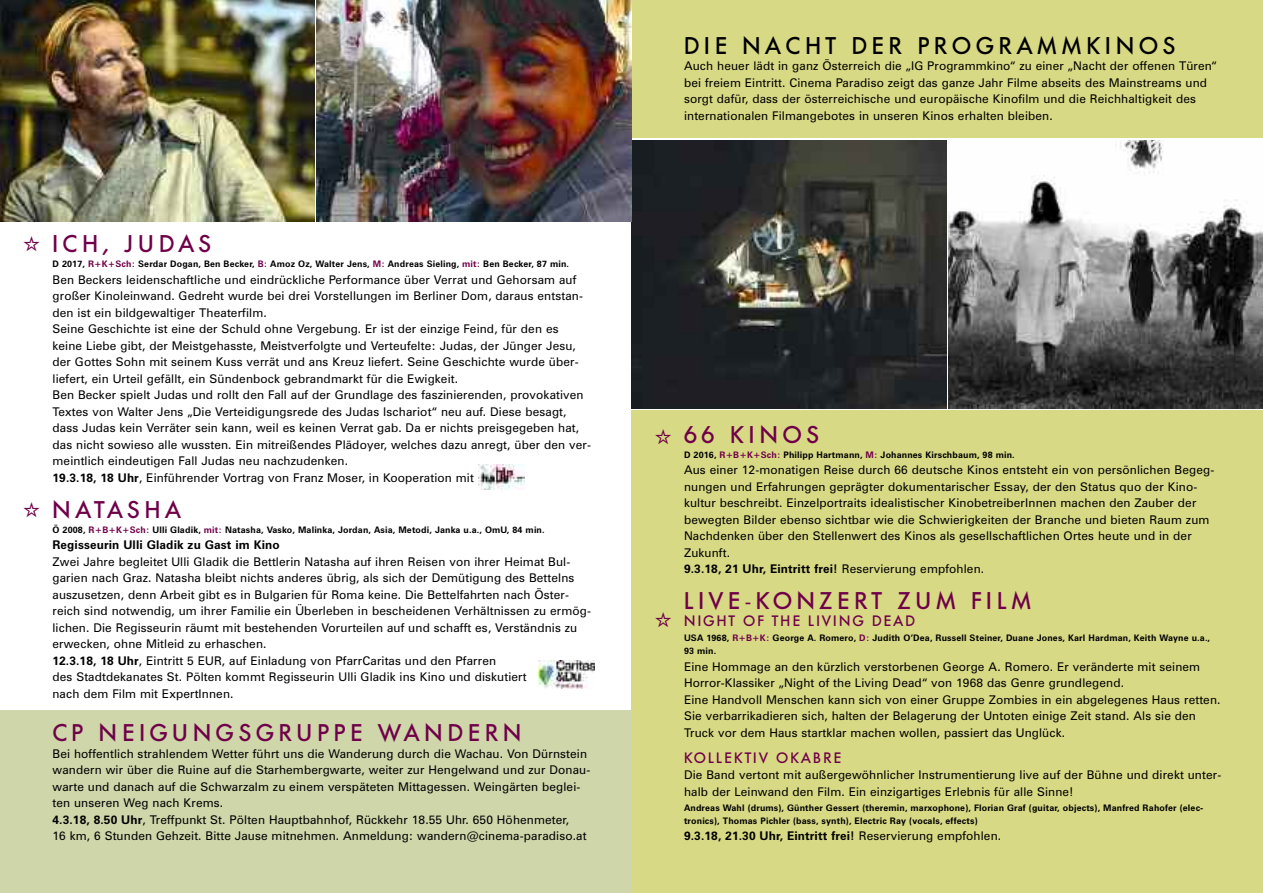
<style>
.page{position:relative;width:1263px;height:893px;background:#fff}
.page>*{position:absolute;margin:0;border:0;box-sizing:border-box;transform-origin:0 0}
.t1{font:500 24px "Futura BQ";letter-spacing:.17em;color:#6f0049}
.t2{font:500 24px "Futura BQ";letter-spacing:.17em;color:#000}
.t3{font:500 24px "Futura BQ";letter-spacing:.19em;color:#6f0049}
.t4{font:500 15px "Futura BQ";letter-spacing:.115em;color:#6f0049}
.t5{font:12px/16.5px "Zurich BT";letter-spacing:.01em;color:#000}
.t6{font:700 12px "Zurich BT";letter-spacing:.01em;color:#000}
.t7{font:700 9px/12.8px "Zurich BT";letter-spacing:.015em;color:#000}
.s1{color:#6f0049}
.s2{font-weight:700}
.s3{font-weight:400}
</style>
<div class="page">
<div style="left:631px;top:0;width:632px;height:138px;background:#d8d985"></div>
<div style="left:631px;top:410px;width:632px;height:483px;background:#d8d985"></div>
<div style="left:0;top:710px;width:631px;height:183px;background:#ced6aa"></div>
<img style="left:631px;top:140px;width:315px;height:268px">
<img style="left:948px;top:140px;width:315px;height:268px">
<img style="left:0;top:0;width:315px;height:221px">
<img style="left:317px;top:0;width:314px;height:221px">
<img style="left:538px;top:661px;width:56px;height:28px">
<img style="left:478px;top:465px;width:46px;height:24px">
<h1 class="t3" style="left:53px;top:231px;width:161px">ICH, JUDAS</h1>
<p class="t7" style="left:53px;top:258px;width:518px">D 2017, <span class="s1">R+K+Sch:</span> Serdar Dogan, Ben Becker, <span class="s1">B:</span> Amoz Oz, Walter Jens, <span class="s1">M:</span> Andreas Sieling, <span class="s1">mit:</span> Ben Becker, 87 min.</p>
<p class="t5" style="left:53px;top:272px;width:540px">Ben Beckers leidenschaftliche und eindrückliche Performance über Verrat und Gehorsam auf großer Kinoleinwand. Gedreht wurde bei drei Vorstellungen im Berliner Dom, daraus entstan&shy;den ist ein bildgewaltiger Theaterfilm.<br>Seine Geschichte ist eine der Schuld ohne Vergebung. Er ist der einzige Feind, für den es keine Liebe gibt, der Meistgehasste, Meistverfolgte und Verteufelte: Judas, der Jünger Jesu, der Gottes Sohn mit seinem Kuss verrät und ans Kreuz liefert. Seine Geschichte wurde über&shy;liefert, ein Urteil gefällt, ein Sündenbock gebrandmarkt für die Ewigkeit.<br>Ben Becker spielt Judas und rollt den Fall auf der Grundlage des faszinierenden, provokativen Textes von Walter Jens „Die Verteidigungsrede des Judas Ischariot“ neu auf. Diese besagt, dass Judas kein Verräter sein kann, weil es keinen Verrat gab. Da er nichts preisgegeben hat, das nicht sowieso alle wussten. Ein mitreißendes Plädoyer, welches dazu anregt, über den ver&shy;meintlich eindeutigen Fall Judas neu nachzudenken.<br><span class="s2">19.3.18, 18 Uhr</span>, Einführender Vortrag von Franz Moser, in Kooperation mit</p>
<h1 class="t1" style="left:53px;top:496px;width:131px">NATASHA</h1>
<p class="t7" style="left:53px;top:524px;width:494px">Ö 2008, <span class="s1">R+B+K+Sch:</span> Ulli Gladik, <span class="s1">mit:</span> Natasha, Vasko, Malinka, Jordan, Asia, Metodi, Janka u.a., OmU, 84 min.</p>
<p class="t6" style="left:53px;top:540px;width:229px">Regisseurin Ulli Gladik zu Gast im Kino</p>
<p class="t5" style="left:52px;top:554px;width:540px">Zwei Jahre begleitet Ulli Gladik die Bettlerin Natasha auf ihren Reisen von ihrer Heimat Bul&shy;garien nach Graz. Natasha bleibt nichts anderes übrig, als sich der Demütigung des Bettelns auszusetzen, denn Arbeit gibt es in Bulgarien für Roma keine. Die Bettelfahrten nach Öster&shy;reich sind notwendig, um ihrer Familie ein Überleben in bescheidenen Verhältnissen zu ermög&shy;lichen. Die Regisseurin räumt mit bestehenden Vorurteilen auf und schafft es, Verständnis zu erwecken, ohne Mitleid zu erhaschen.<br><span class="s2">12.3.18, 18 Uhr</span>, Eintritt 5 EUR, auf Einladung von PfarrCaritas und den Pfarren<br>des Stadtdekanates St. Pölten kommt Regisseurin Ulli Gladik ins Kino und diskutiert<br>nach dem Film mit ExpertInnen.</p>
<h1 class="t1" style="left:53px;top:719px;width:471px">CP NEIGUNGSGRUPPE WANDERN</h1>
<p class="t5" style="left:52px;top:746px;width:539px">Bei hoffentlich strahlendem Wetter führt uns die Wanderung durch die Wachau. Von Dürnstein wandern wir über die Ruine auf die Starhembergwarte, weiter zur Hengelwand und zur Donau&shy;warte und danach auf die Schwarzalm zu einem verspäteten Mittagessen. Weingärten beglei&shy;ten unseren Weg nach Krems.<br><span class="s2">4.3.18, 8.50 Uhr</span>, Treffpunkt St. Pölten Hauptbahnhof, Rückkehr 18.55 Uhr. 650 Höhenmeter,<br>16 km, 6 Stunden Gehzeit. Bitte Jause mitnehmen. Anmeldung: wandern@cinema-paradiso.at</p>
<h1 class="t2" style="left:684px;top:32px;width:493px">DIE NACHT DER PROGRAMMKINOS</h1>
<p class="t5" style="left:684px;top:59px;width:534px">Auch heuer lädt in ganz Österreich die „IG Programmkino“ zu einer „Nacht der offenen Türen“ bei freiem Eintritt. Cinema Paradiso zeigt das ganze Jahr Filme abseits des Mainstreams und sorgt dafür, dass der österreichische und europäische Kinofilm und die Reichhaltigkeit des internationalen Filmangebotes in unseren Kinos erhalten bleiben.</p>
<h1 class="t1" style="left:684px;top:421px;width:137px">66 KINOS</h1>
<p class="t7" style="left:684px;top:449px;width:332px">D 2016, <span class="s1">R+B+K+Sch:</span> Philipp Hartmann, <span class="s1">M:</span> Johannes Kirschbaum, 98 min.</p>
<p class="t5" style="left:684px;top:463px;width:532px">Aus einer 12-monatigen Reise durch 66 deutsche Kinos entsteht ein von persönlichen Begeg&shy;nungen und Erfahrungen geprägter dokumentarischer Essay, der den Status quo der Kino&shy;kultur beschreibt. Einzelportraits idealistischer KinobetreiberInnen machen den Zauber der bewegten Bilder ebenso sichtbar wie die Schwierigkeiten der Branche und bieten Raum zum Nachdenken über den Stellenwert des Kinos als gesellschaftlichen Ortes heute und in der Zukunft.<br><span class="s2">9.3.18, 21 Uhr, Eintritt frei!</span> Reservierung empfohlen.</p>
<h1 class="t1" style="left:684px;top:587px;width:349px">LIVE-KONZERT ZUM FILM</h1>
<p class="t4" style="left:684px;top:613px;width:233px">NIGHT OF THE LIVING DEAD</p>
<p class="t7" style="left:684px;top:633px;width:528px">USA 1968, <span class="s1">R+B+K:</span> George A. Romero, <span class="s1">D:</span> Judith O’Dea, Russell Steiner, Duane Jones, Karl Hardman, Keith Wayne u.a.,<br>93 min.</p>
<p class="t5" style="left:684px;top:659px;width:538px">Eine Hommage an den kürzlich verstorbenen George A. Romero. Er veränderte mit seinem Horror-Klassiker „Night of the Living Dead“ von 1968 das Genre grundlegend.<br>Eine Handvoll Menschen kann sich von einer Gruppe Zombies in ein abgelegenes Haus retten.<br>Sie verbarrikadieren sich, halten der Belagerung der Untoten einige Zeit stand. Als sie den Truck vor dem Haus startklar machen wollen, passiert das Unglück.</p>
<p class="t4" style="left:684px;top:749px;width:159px">KOLLEKTIV OKABRE</p>
<p class="t5" style="left:684px;top:768px;width:539px">Die Band vertont mit außergewöhnlicher Instrumentierung live auf der Bühne und direkt unter&shy;halb der Leinwand den Film. Ein einzigartiges Erlebnis für alle Sinne!</p>
<p class="t7" style="left:684px;top:802px;width:521px">Andreas Wahl (drums), Günther Gessert (theremin, marxophone), Florian Graf (guitar, objects), Manfred Rahofer (elec&shy;tronics), Thomas Pichler (bass, synth), Electric Ray (vocals, effects)</p>
<p class="t6" style="left:684px;top:831px;width:319px">9.3.18, 21.30 Uhr, Eintritt frei! <span class="s3">Reservierung empfohlen.</span></p>
</div>
